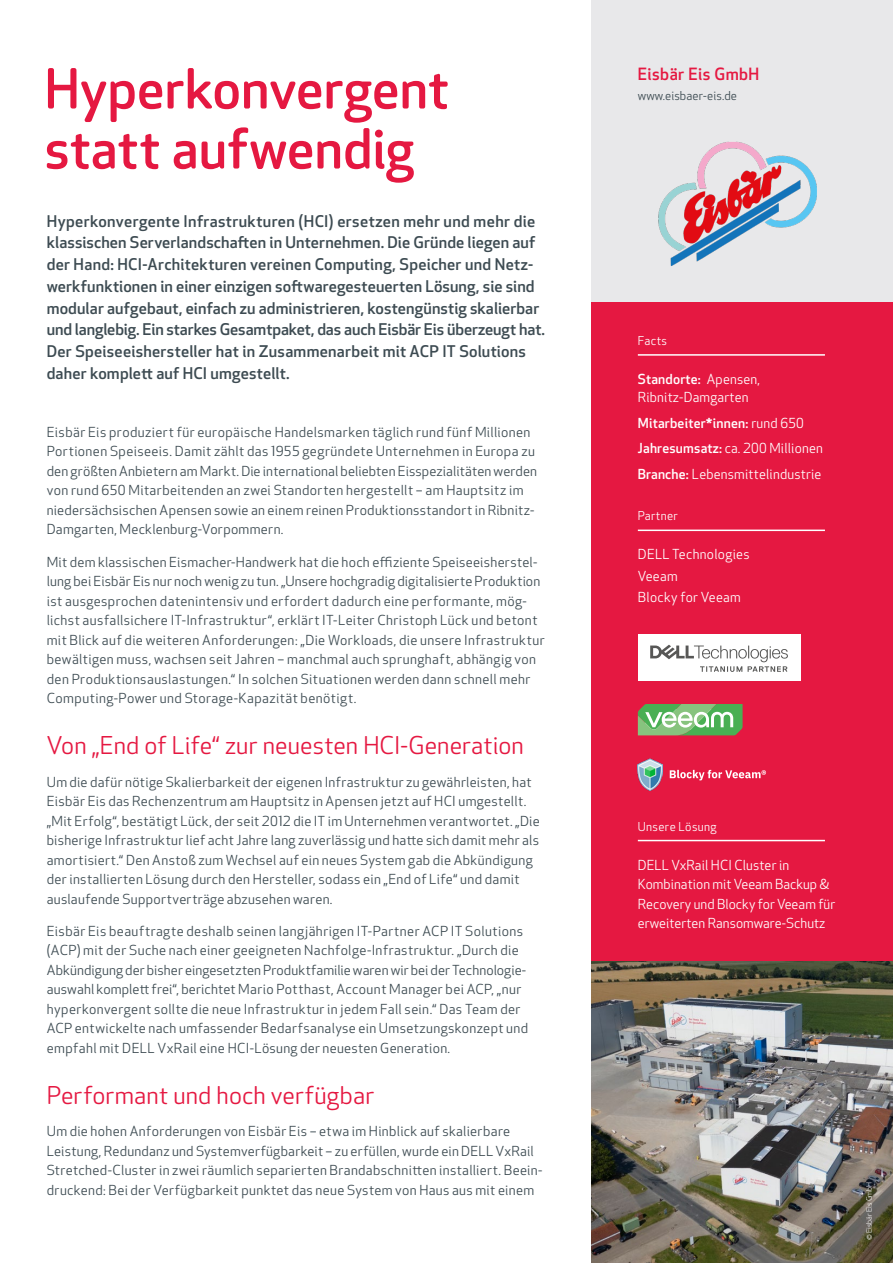
<style>
.page{position:relative;width:893px;height:1263px;background:#fff}
.page>*{position:absolute;margin:0;border:0;box-sizing:border-box;transform-origin:0 0}
.Copy_Large_White{font:500 54px/60px "Apex Rounded";letter-spacing:.005em;color:#e51841}
.t1{font:24px "Apex Rounded";letter-spacing:.005em;color:#e51841}
.t2{font:500 16.5px "Apex New";letter-spacing:.025em;color:#e51841}
.t3{font:500 15.75px/21.8px "Apex New";letter-spacing:.01em;color:#3d4b52}
.t4{font:13.5px/19.5px "Apex New";letter-spacing:.025em;color:#3d4b52}
.t5{font:13.5px/19.5px "Apex New";letter-spacing:.01em;color:#fff}
.t6{font:500 13.5px "Apex New";letter-spacing:.015em;color:#fff}
.t7{font:12px "Apex New";letter-spacing:.03em;color:#fff}
.t8{font:12px "Apex New";letter-spacing:.01em;color:#3d4b52}
.t9{font:7.5px "Apex Rounded";letter-spacing:-.01em;color:#fff}
.s1{font-weight:500}
.s2{font-weight:400}
</style>
<div class="page">
<div style="left:591px;top:302px;width:302px;height:659px;background:#e51841"></div>
<img style="left:591px;top:961px;width:302px;height:302px">
<div style="left:591px;top:0;width:302px;height:302px;background:#e8e8ea"></div>
<hr style="left:638px;top:354px;width:187px;height:2px;background:#fff">
<hr style="left:638px;top:530px;width:187px;height:1px;background:#fff">
<hr style="left:638px;top:840px;width:187px;height:1px;background:#fff">
<img style="left:658px;top:141px;width:159px;height:125px">
<div style="left:638px;top:634px;width:163px;height:47px;background:#fff"></div>
<svg style="left:650px;top:645px;width:138px;height:27px"></svg>
<img style="left:638px;top:758px;width:25px;height:32px">
<svg style="left:670px;top:770px;width:96px;height:10px"></svg>
<svg style="left:638px;top:704px;width:105px;height:31px;background:#82c181"></svg>
<p class="Copy_Large_White" style="left:45px;top:61px;width:406px">Hyperkonvergent statt aufwendig</p>
<p class="t2" style="left:638px;top:63px;width:123px">Eisbär Eis GmbH</p>
<p class="t8" style="left:638px;top:88px;width:101px">www.eisbaer-eis.de</p>
<p class="t3" style="left:47px;top:210px;width:500px">Hyperkonvergente Infrastrukturen (HCI) ersetzen mehr und mehr die klassischen Serverlandschaften in Unternehmen. Die Gründe liegen auf der Hand: HCI-Architekturen vereinen Computing, Speicher und Netz&shy;werkfunktionen in einer einzigen softwaregesteuerten Lösung, sie sind modular aufgebaut, einfach zu administrieren, kostengünstig skalierbar und langlebig. Ein starkes Gesamtpaket, das auch Eisbär Eis überzeugt hat.<br>Der Speiseeishersteller hat in Zusammenarbeit mit ACP IT Solutions daher komplett auf HCI umgestellt.</p>
<p class="t4" style="left:47px;top:422px;width:492px">Eisbär Eis produziert für europäische Handelsmarken täglich rund fünf Millionen Portionen Speiseeis. Damit zählt das 1955 gegründete Unternehmen in Europa zu den größten Anbietern am Markt. Die international beliebten Eisspezialitäten werden von rund 650 Mitarbeitenden an zwei Standorten hergestellt – am Hauptsitz im niedersächsischen Apensen sowie an einem reinen Produktionsstandort in Ribnitz-Damgarten, Mecklenburg-Vorpommern.</p>
<p class="t4" style="left:47px;top:552px;width:499px">Mit dem klassischen Eismacher-Handwerk hat die hoch effiziente Speiseeisherstel&shy;lung bei Eisbär Eis nur noch wenig zu tun. „Unsere hochgradig digitalisierte Produktion ist ausgesprochen datenintensiv und erfordert dadurch eine performante, mög&shy;lichst ausfallsichere IT-Infrastruktur“, erklärt IT-Leiter Christoph Lück und betont mit Blick auf die weiteren Anforderungen: „Die Workloads, die unsere Infrastruktur bewältigen muss, wachsen seit Jahren – manchmal auch sprunghaft, abhängig von den Produktionsauslastungen.“ In solchen Situationen werden dann schnell mehr Computing-Power und Storage-Kapazität benötigt.</p>
<p class="t1" style="left:47px;top:732px;width:479px">Von „End of Life“ zur neuesten HCI-Generation</p>
<p class="t4" style="left:47px;top:772px;width:494px">Um die dafür nötige Skalierbarkeit der eigenen Infrastruktur zu gewährleisten, hat Eisbär Eis das Rechenzentrum am Hauptsitz in Apensen jetzt auf HCI umgestellt. „Mit Erfolg“, bestätigt Lück, der seit 2012 die IT im Unternehmen verantwortet. „Die bisherige Infrastruktur lief acht Jahre lang zuverlässig und hatte sich damit mehr als amortisiert.“ Den Anstoß zum Wechsel auf ein neues System gab die Abkündigung der installierten Lösung durch den Hersteller, sodass ein „End of Life“ und damit auslaufende Supportverträge abzusehen waren.</p>
<p class="t4" style="left:47px;top:921px;width:483px">Eisbär Eis beauftragte deshalb seinen langjährigen IT-Partner ACP IT Solutions (ACP) mit der Suche nach einer geeigneten Nachfolge-Infrastruktur. „Durch die Abkündigung der bisher eingesetzten Produktfamilie waren wir bei der Technologie&shy;auswahl komplett frei“, berichtet Mario Potthast, Account Manager bei ACP, „nur hyperkonvergent sollte die neue Infrastruktur in jedem Fall sein.“ Das Team der ACP entwickelte nach umfassender Bedarfsanalyse ein Umsetzungskonzept und empfahl mit DELL VxRail eine HCI-Lösung der neuesten Generation.</p>
<p class="t1" style="left:47px;top:1082px;width:329px">Performant und hoch verfügbar</p>
<p class="t4" style="left:47px;top:1122px;width:497px">Um die hohen Anforderungen von Eisbär Eis – etwa im Hinblick auf skalierbare Leistung, Redundanz und Systemverfügbarkeit – zu erfüllen, wurde ein DELL VxRail Stretched-Cluster in zwei räumlich separierten Brandabschnitten installiert. Beein&shy;druckend: Bei der Verfügbarkeit punktet das neue System von Haus aus mit einem</p>
<p class="t7" style="left:638px;top:333px;width:31px">Facts</p>
<p class="t5" style="left:638px;top:370px;width:124px;line-height:18px"><span class="s1">Standorte:</span> Apensen,<br>Ribnitz-Damgarten</p>
<p class="t6" style="left:638px;top:414px;width:168px">Mitarbeiter*innen: <span class="s2">rund 650</span></p>
<p class="t5" style="left:638px;top:439px;width:187px"><span class="s1">Jahresumsatz:</span> ca. 200 Millionen</p>
<p class="t5" style="left:638px;top:465px;width:185px"><span class="s1">Branche:</span> Lebensmittelindustrie</p>
<p class="t7" style="left:638px;top:508px;width:42px">Partner</p>
<p class="t5" style="left:638px;top:544px;width:113px">DELL Technologies</p>
<p class="t5" style="left:638px;top:566px;width:41px">Veeam</p>
<p class="t5" style="left:638px;top:587px;width:104px">Blocky for Veeam</p>
<p class="t7" style="left:638px;top:819px;width:80px">Unsere Lösung</p>
<p class="t5" style="left:638px;top:855px;width:199px">DELL VxRail HCI Cluster in<br>Kombination mit Veeam Backup &amp;<br>Recovery und Blocky for Veeam für erweiterten Ransomware-Schutz</p>
<p class="t9" style="left:865px;top:1240px;width:60px;rotate:-90deg">© Eisbär Eis GmbH</p>
</div>
